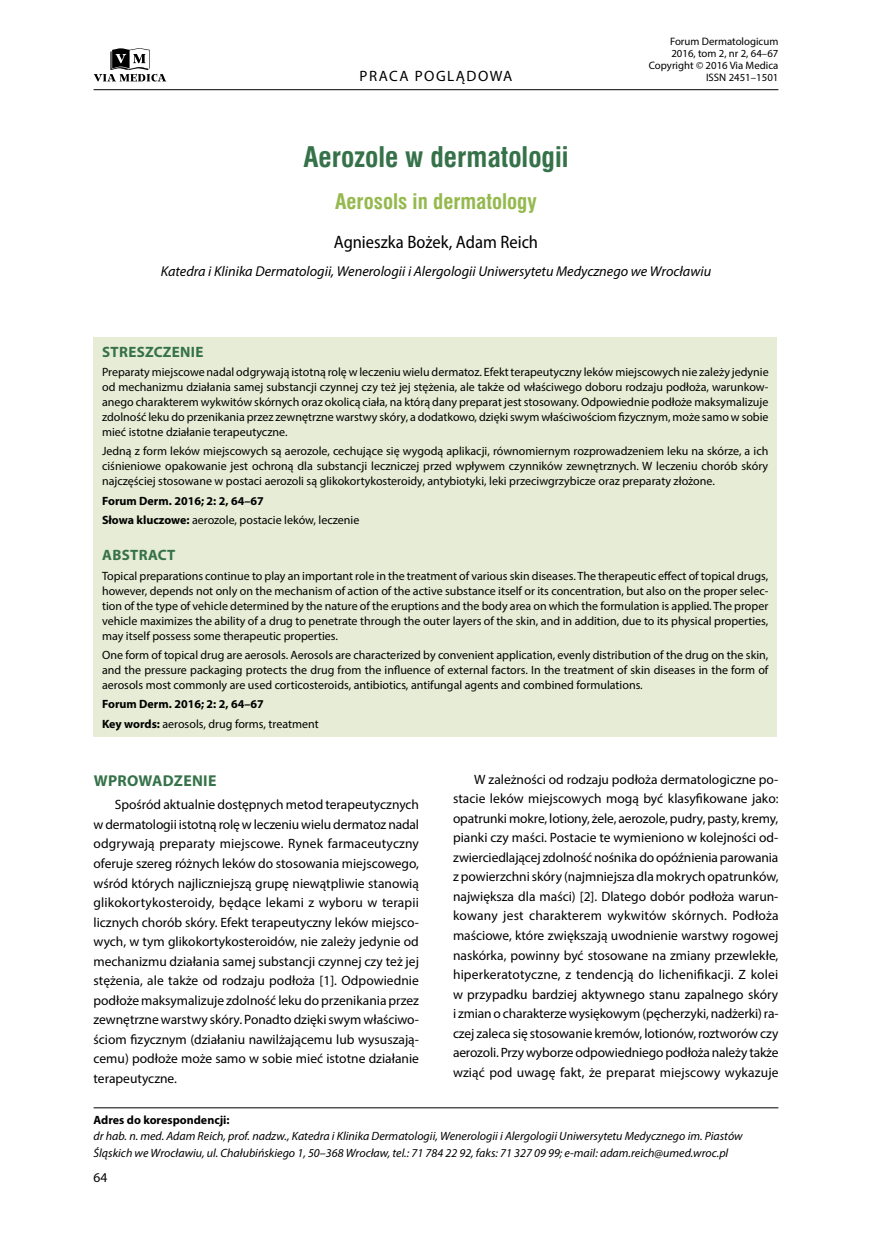
<style>
.page{position:relative;width:872px;height:1234px;background:#fff}
.page>*{position:absolute;margin:0;border:0;box-sizing:border-box;transform-origin:0 0}
.t1{font:700 27.75px "Swis 721 Cn EU";color:#367249}
.t2{font:700 21px "Swis 721 Cn EU";color:#95b94e}
.t3{font:semi-condensed 18px "Myriad Pro";color:#000}
.t4{font:700 15.75px "Myriad Pro";letter-spacing:.02em;color:#367249}
.t5{font:700 15px "Myriad Pro";letter-spacing:.02em;color:#367249}
.t6{font:15px "Myriad Pro";letter-spacing:.1em;color:#000}
.t7{font:italic 14.25px "Myriad Pro";color:#000}
.t8{font:13.5px/19.5px "Myriad Pro";color:#000;text-align:justify}
.t9{font:12px/15px "Myriad Pro";color:#000;text-align:justify}
.t10{font:italic 12px/16.5px "Myriad Pro";color:#000}
.t11{font:700 12px/19.2px "Myriad Pro";color:#000}
.t12{font:10.8px/12px "Myriad Pro";color:#000;text-align:right}
.s1{font-weight:400}
</style>
<div class="page">
<svg style="left:94px;top:48px;width:72px;height:34px"></svg>
<hr style="left:94px;top:89px;width:684px;height:1px;background:#000">
<div style="left:94px;top:337px;width:683px;height:399px;background:#e6ecd5"></div>
<hr style="left:94px;top:1107px;width:684px;height:1px;background:#000">
<p class="t6" style="left:359px;top:67px;width:154px">PRACA POGLĄDOWA</p>
<p class="t12" style="left:649px;top:36px;width:131px">Forum Dermatologicum<br>2016, tom 2, nr 2, 64–67<br>Copyright © 2016 Via Medica<br>ISSN 2451–1501</p>
<h1 class="t1" style="left:303px;top:140px;width:266px">Aerozole w dermatologii</h1>
<h2 class="t2" style="left:335px;top:189px;width:203px">Aerosols in dermatology</h2>
<h3 class="t3" style="left:334px;top:232px;width:206px">Agnieszka Bożek, Adam Reich</h3>
<p class="t7" style="left:161px;top:262px;width:552px">Katedra i Klinika Dermatologii, Wenerologii i Alergologii Uniwersytetu Medycznego we Wrocławiu</p>
<p class="t5" style="left:102px;top:342px;width:103px">STRESZCZENIE</p>
<p class="t9" style="left:102px;top:364px;width:668px">Preparaty miejscowe nadal odgrywają istotną rolę w leczeniu wielu dermatoz. Efekt terapeutyczny leków miejscowych nie zależy jedynie od mechanizmu działania samej substancji czynnej czy też jej stężenia, ale także od właściwego doboru rodzaju podłoża, warunkow&shy;anego charakterem wykwitów skórnych oraz okolicą ciała, na którą dany preparat jest stosowany. Odpowiednie podłoże maksymalizuje zdolność leku do przenikania przez zewnętrzne warstwy skóry, a dodatkowo, dzięki swym właściwościom fizycznym, może samo w sobie mieć istotne działanie terapeutyczne.</p>
<p class="t9" style="left:102px;top:443px;width:668px">Jedną z form leków miejscowych są aerozole, cechujące się wygodą aplikacji, równomiernym rozprowadzeniem leku na skórze, a ich ciśnieniowe opakowanie jest ochroną dla substancji leczniczej przed wpływem czynników zewnętrznych. W leczeniu chorób skóry najczęściej stosowane w postaci aerozoli są glikokortykosteroidy, antybiotyki, leki przeciwgrzybicze oraz preparaty złożone.</p>
<p class="t11" style="left:102px;top:490px;width:259px">Forum Derm. 2016; 2: 2, 64–67<br>Słowa kluczowe: <span class="s1">aerozole, postacie leków, leczenie</span></p>
<p class="t5" style="left:102px;top:545px;width:75px">ABSTRACT</p>
<p class="t9" style="left:102px;top:568px;width:668px">Topical preparations continue to play an important role in the treatment of various skin diseases. The therapeutic effect of topical drugs, however, depends not only on the mechanism of action of the active substance itself or its concentration, but also on the proper selec&shy;tion of the type of vehicle determined by the nature of the eruptions and the body area on which the formulation is applied. The proper vehicle maximizes the ability of a drug to penetrate through the outer layers of the skin, and in addition, due to its physical properties, may itself possess some therapeutic properties.</p>
<p class="t9" style="left:102px;top:647px;width:668px">One form of topical drug are aerosols. Aerosols are characterized by convenient application, evenly distribution of the drug on the skin, and the pressure packaging protects the drug from the influence of external factors. In the treatment of skin diseases in the form of aerosols most commonly are used corticosteroids, antibiotics, antifungal agents and combined formulations.</p>
<p class="t11" style="left:102px;top:694px;width:218px">Forum Derm. 2016; 2: 2, 64–67<br>Key words: <span class="s1">aerosols, drug forms, treatment</span></p>
<h3 class="t4" style="left:94px;top:770px;width:124px">WPROWADZENIE</h3>
<p class="t8" style="left:94px;top:794px;width:327px;text-indent:21px">Spośród aktualnie dostępnych metod terapeutycznych w dermatologii istotną rolę w leczeniu wielu dermatoz nadal odgrywają preparaty miejscowe. Rynek farmaceutyczny oferuje szereg różnych leków do stosowania miejscowego, wśród których najliczniejszą grupę niewątpliwie stanowią glikokortykosteroidy, będące lekami z wyboru w terapii licznych chorób skóry. Efekt terapeutyczny leków miejsco&shy;wych, w tym glikokortykosteroidów, nie zależy jedynie od mechanizmu działania samej substancji czynnej czy też jej stężenia, ale także od rodzaju podłoża [1]. Odpowiednie podłoże maksymalizuje zdolność leku do przenikania przez zewnętrzne warstwy skóry. Ponadto dzięki swym właściwo&shy;ściom fizycznym (działaniu nawilżającemu lub wysuszają&shy;cemu) podłoże może samo w sobie mieć istotne działanie terapeutyczne.</p>
<p class="t8" style="left:453px;top:769px;width:327px;text-indent:21px">W zależności od rodzaju podłoża dermatologiczne po&shy;stacie leków miejscowych mogą być klasyfikowane jako: opatrunki mokre, lotiony, żele, aerozole, pudry, pasty, kremy, pianki czy maści. Postacie te wymieniono w kolejności od&shy;zwierciedlającej zdolność nośnika do opóźnienia parowania z powierzchni skóry (najmniejsza dla mokrych opatrunków, największa dla maści) [2]. Dlatego dobór podłoża warun&shy;kowany jest charakterem wykwitów skórnych. Podłoża maściowe, które zwiększają uwodnienie warstwy rogowej naskórka, powinny być stosowane na zmiany przewlekłe, hiperkeratotyczne, z tendencją do lichenifikacji. Z kolei w przypadku bardziej aktywnego stanu zapalnego skóry i zmian o charakterze wysiękowym (pęcherzyki, nadżerki) ra&shy;czej zaleca się stosowanie kremów, lotionów, roztworów czy aerozoli. Przy wyborze odpowiedniego podłoża należy także wziąć pod uwagę fakt, że preparat miejscowy wykazuje</p>
<p class="t11" style="left:94px;top:1109px;width:138px">Adres do korespondencji:</p>
<p class="t10" style="left:94px;top:1127px;width:650px">dr hab. n. med. Adam Reich, prof. nadzw., Katedra i Klinika Dermatologii, Wenerologii i Alergologii Uniwersytetu Medycznego im. Piastów<br>Śląskich we Wrocławiu, ul. Chałubińskiego 1, 50–368 Wrocław, tel.: 71 784 22 92, faks: 71 327 09 99; e-mail: adam.reich@umed.wroc.pl</p>
<p class="t8" style="left:94px;top:1167px;width:15px">64</p>
</div>
